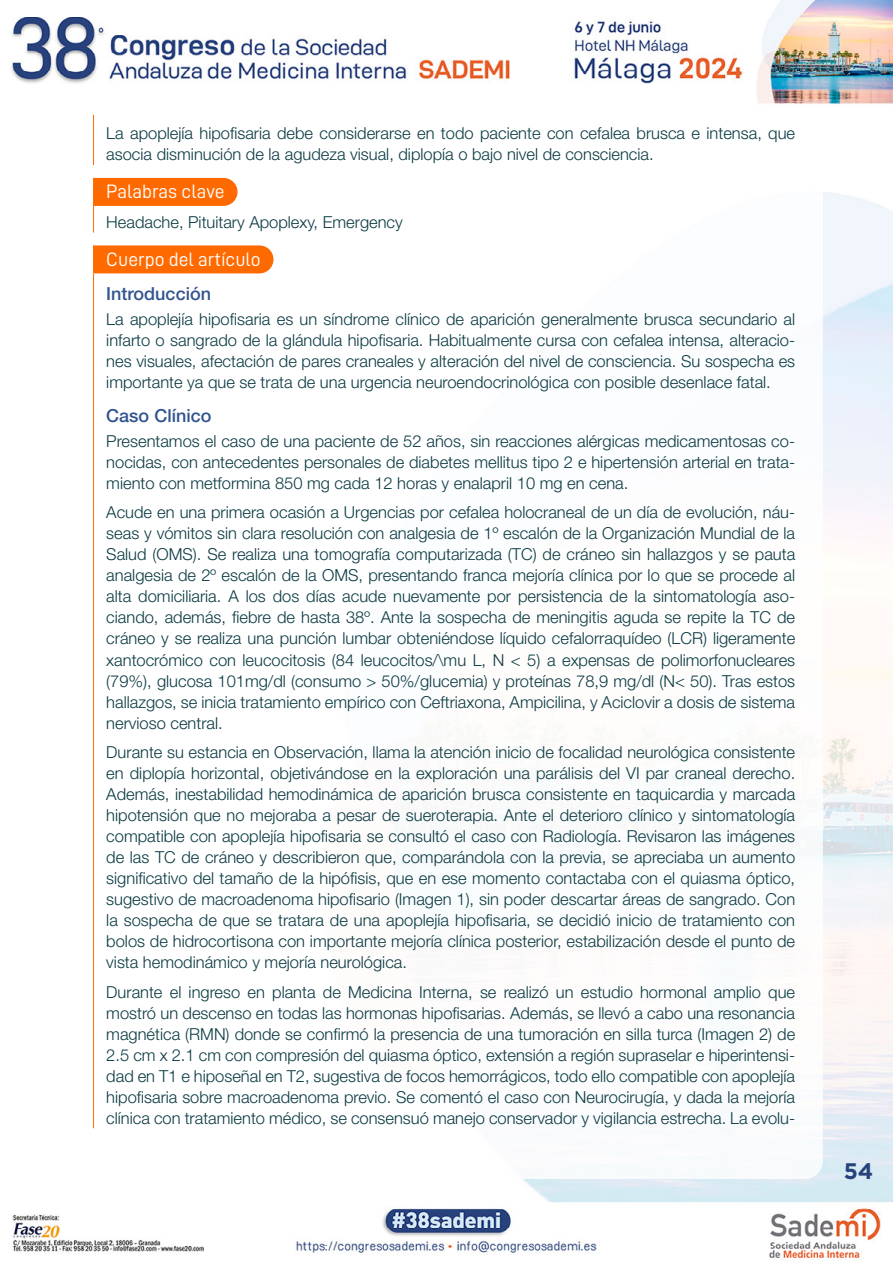
<style>
.page{position:relative;width:893px;height:1263px;background:#fff}
.page>*{position:absolute;margin:0;border:0;box-sizing:border-box;transform-origin:0 0}
.t1{font:700 22.5px "Gotham";color:#27437c}
.t2{font:19.5px "D DIN";color:#fff}
.t3{font:500 18px "Helvetica Neue LT Std";color:#31548f}
.t4{font:300 16.5px/21px "Helvetica Neue LT Std";color:#0b3b43;text-align:justify}
</style>
<div class="page">
<img style="left:11px;top:0;width:882px;height:1260px">
<div style="left:71px;top:106px;width:752px;height:1073px;background:#fff;border-radius:18px"></div>
<hr style="left:93px;top:115px;width:1px;height:50px;background:#ff6a00">
<div style="left:93px;top:178px;width:144px;height:28px;background:#ff6a00"></div>
<hr style="left:93px;top:203px;width:1px;height:30px;background:#ff6a00">
<div style="left:93px;top:245px;width:180px;height:28px;background:#ff6a00"></div>
<hr style="left:93px;top:274px;width:1px;height:854px;background:#ff6a00">
<p class="t4" style="left:106px;top:123px;width:690px">La apoplejía hipofisaria debe considerarse en todo paciente con cefalea brusca e intensa, que asocia disminución de la agudeza visual, diplopía o bajo nivel de consciencia.</p>
<p class="t2" style="left:106px;top:181px;width:120px">Palabras clave</p>
<p class="t4" style="left:106px;top:211px;width:298px">Headache, Pituitary Apoplexy, Emergency</p>
<p class="t2" style="left:106px;top:249px;width:156px">Cuerpo del artículo</p>
<p class="t3" style="left:106px;top:282px;width:106px">Introducción</p>
<p class="t4" style="left:106px;top:308px;width:690px">La apoplejía hipofisaria es un síndrome clínico de aparición generalmente brusca secundario al infarto o sangrado de la glándula hipofisaria. Habitualmente cursa con cefalea intensa, alteracio&shy;nes visuales, afectación de pares craneales y alteración del nivel de consciencia. Su sospecha es importante ya que se trata de una urgencia neuroendocrinológica con posible desenlace fatal.</p>
<p class="t3" style="left:106px;top:404px;width:107px">Caso Clínico</p>
<p class="t4" style="left:106px;top:430px;width:690px">Presentamos el caso de una paciente de 52 años, sin reacciones alérgicas medicamentosas co&shy;nocidas, con antecedentes personales de diabetes mellitus tipo 2 e hipertensión arterial en trata&shy;miento con metformina 850 mg cada 12 horas y enalapril 10 mg en cena.</p>
<p class="t4" style="left:106px;top:502px;width:690px">Acude en una primera ocasión a Urgencias por cefalea holocraneal de un día de evolución, náu&shy;seas y vómitos sin clara resolución con analgesia de 1º escalón de la Organización Mundial de la Salud (OMS). Se realiza una tomografía computarizada (TC) de cráneo sin hallazgos y se pauta analgesia de 2º escalón de la OMS, presentando franca mejoría clínica por lo que se procede al alta domiciliaria. A los dos días acude nuevamente por persistencia de la sintomatología aso&shy;ciando, además, fiebre de hasta 38º. Ante la sospecha de meningitis aguda se repite la TC de cráneo y se realiza una punción lumbar obteniéndose líquido cefalorraquídeo (LCR) ligeramente xantocrómico con leucocitosis (84 leucocitos/\mu L, N &lt; 5) a expensas de polimorfonucleares (79%), glucosa 101mg/dl (consumo &gt; 50%/glucemia) y proteínas 78,9 mg/dl (N&lt; 50). Tras estos hallazgos, se inicia tratamiento empírico con Ceftriaxona, Ampicilina, y Aciclovir a dosis de sistema nervioso central.</p>
<p class="t4" style="left:106px;top:741px;width:690px">Durante su estancia en Observación, llama la atención inicio de focalidad neurológica consistente en diplopía horizontal, objetivándose en la exploración una parálisis del VI par craneal derecho.<br>Además, inestabilidad hemodinámica de aparición brusca consistente en taquicardia y marcada hipotensión que no mejoraba a pesar de sueroterapia. Ante el deterioro clínico y sintomatología compatible con apoplejía hipofisaria se consultó el caso con Radiología. Revisaron las imágenes de las TC de cráneo y describieron que, comparándola con la previa, se apreciaba un aumento significativo del tamaño de la hipófisis, que en ese momento contactaba con el quiasma óptico, sugestivo de macroadenoma hipofisario (Imagen 1), sin poder descartar áreas de sangrado. Con la sospecha de que se tratara de una apoplejía hipofisaria, se decidió inicio de tratamiento con bolos de hidrocortisona con importante mejoría clínica posterior, estabilización desde el punto de vista hemodinámico y mejoría neurológica.</p>
<p class="t4" style="left:106px;top:981px;width:690px">Durante el ingreso en planta de Medicina Interna, se realizó un estudio hormonal amplio que mostró un descenso en todas las hormonas hipofisarias. Además, se llevó a cabo una resonancia magnética (RMN) donde se confirmó la presencia de una tumoración en silla turca (Imagen 2) de 2.5 cm x 2.1 cm con compresión del quiasma óptico, extensión a región supraselar e hiperintensi&shy;dad en T1 e hiposeñal en T2, sugestiva de focos hemorrágicos, todo ello compatible con apoplejía hipofisaria sobre macroadenoma previo. Se comentó el caso con Neurocirugía, y dada la mejoría clínica con tratamiento médico, se consensuó manejo conservador y vigilancia estrecha. La evolu-</p>
<h1 class="t1" style="left:844px;top:1158px;width:31px">54</h1>
</div>
